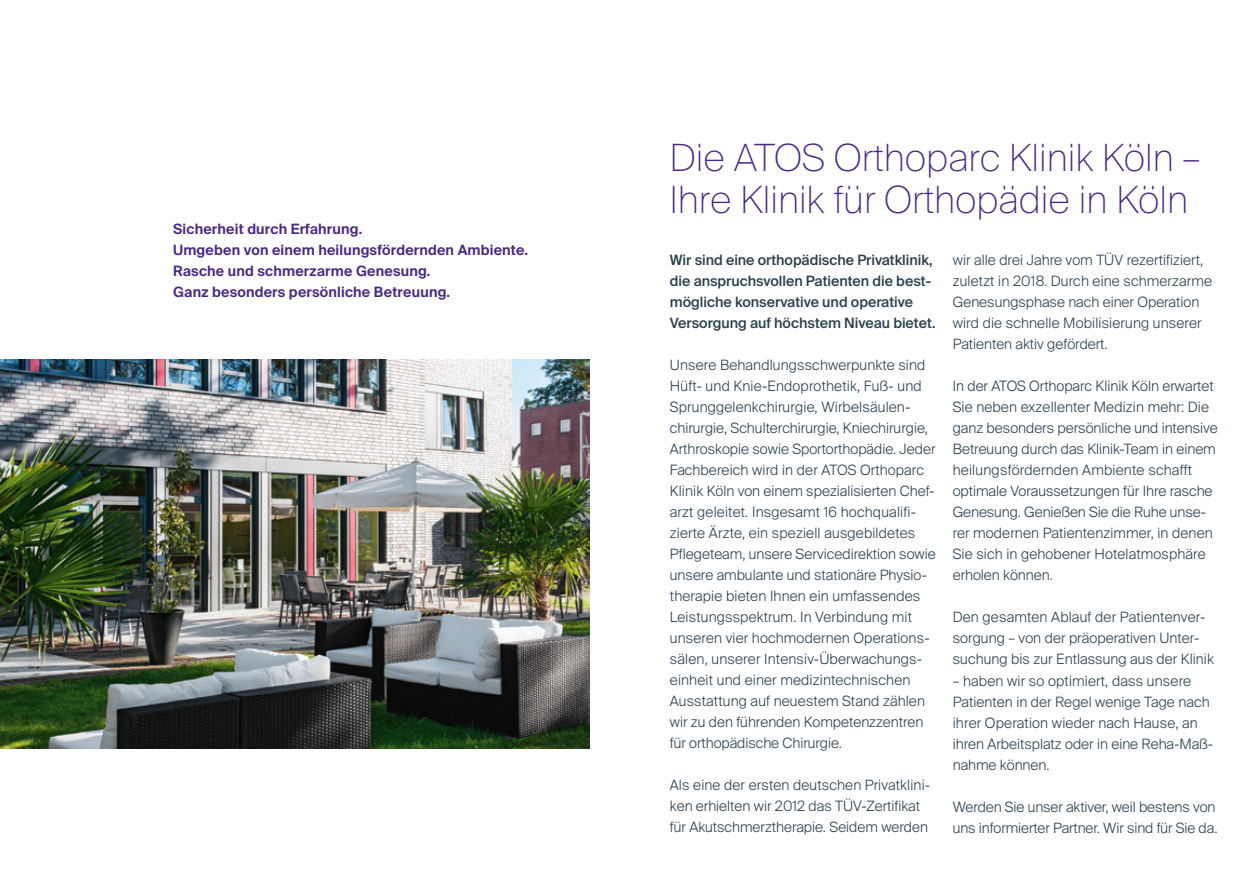
<style>
.page{position:relative;width:1259px;height:893px;background:#fff}
.page>*{position:absolute;margin:0;border:0;box-sizing:border-box;transform-origin:0 0}
.t1{font:100 37.5px/42px "Suisse Intl";color:#482683}
.t2{font:300 14.25px/21px "Suisse Intl";letter-spacing:.005em;color:#293e4c}
.t3{font:500 14.25px/21px "Suisse Intl";color:#293e4c}
.t4{font:600 14.25px/21px "Suisse Intl";letter-spacing:.01em;color:#482683}
</style>
<div class="page">
<img style="left:0;top:360px;width:589px;height:388px">
<p class="t4" style="left:173px;top:218px;width:356px">Sicherheit durch Erfahrung.<br>Umgeben von einem heilungsfördernden Ambiente.<br>Rasche und schmerzarme Genesung.<br>Ganz besonders persönliche Betreuung.</p>
<h1 class="t1" style="left:670px;top:137px;width:532px">Die ATOS Orthoparc Klinik Köln –<br>Ihre Klinik für Orthopädie in Köln</h1>
<p class="t3" style="left:670px;top:250px;width:267px">Wir sind eine orthopädische Privatklinik, die anspruchsvollen Patienten die best&shy;mögliche konservative und operative Versorgung auf höchstem Niveau bietet.</p>
<p class="t2" style="left:670px;top:355px;width:267px">Unsere Behandlungsschwerpunkte sind Hüft- und Knie-Endoprothetik, Fuß- und Sprunggelenkchirurgie, Wirbelsäulen&shy;chirurgie, Schulterchirurgie, Kniechirurgie, Arthroskopie sowie Sportorthopädie. Jeder Fachbereich wird in der ATOS Orthoparc Klinik Köln von einem spezialisierten Chef&shy;arzt geleitet. Insgesamt 16 hochqualifi&shy;zierte Ärzte, ein speziell ausgebildetes Pflegeteam, unsere Servicedirektion sowie unsere ambulante und stationäre Physio&shy;therapie bieten Ihnen ein umfassendes Leistungsspektrum. In Verbindung mit unseren vier hochmodernen Operations&shy;sälen, unserer Intensiv-Überwachungs&shy;einheit und einer medizintechnischen Ausstattung auf neuestem Stand zählen wir zu den führenden Kompetenzzentren für orthopädische Chirurgie.</p>
<p class="t2" style="left:670px;top:775px;width:262px">Als eine der ersten deutschen Privatklini&shy;ken erhielten wir 2012 das TÜV-Zertifikat für Akutschmerztherapie. Seidem werden</p>
<p class="t2" style="left:952px;top:250px;width:261px">wir alle drei Jahre vom TÜV rezertifiziert, zuletzt in 2018. Durch eine schmerzarme Genesungsphase nach einer Operation wird die schnelle Mobilisierung unserer Patienten aktiv gefördert.</p>
<p class="t2" style="left:952px;top:376px;width:266px">In der ATOS Orthoparc Klinik Köln erwartet Sie neben exzellenter Medizin mehr: Die ganz besonders persönliche und intensive Betreuung durch das Klinik-Team in einem heilungsfördernden Ambiente schafft optimale Voraussetzungen für Ihre rasche Genesung. Genießen Sie die Ruhe unse&shy;rer modernen Patientenzimmer, in denen Sie sich in gehobener Hotelatmosphäre erholen können.</p>
<p class="t2" style="left:952px;top:607px;width:263px">Den gesamten Ablauf der Patientenver&shy;sorgung – von der präoperativen Unter&shy;suchung bis zur Entlassung aus der Klinik</p>
<p class="t2" style="left:952px;top:670px;width:262px">– haben wir so optimiert, dass unsere Patienten in der Regel wenige Tage nach ihrer Operation wieder nach Hause, an ihren Arbeitsplatz oder in eine Reha-Maß&shy;nahme können.</p>
<p class="t2" style="left:952px;top:796px;width:266px">Werden Sie unser aktiver, weil bestens von uns informierter Partner. Wir sind für Sie da.</p>
</div>
